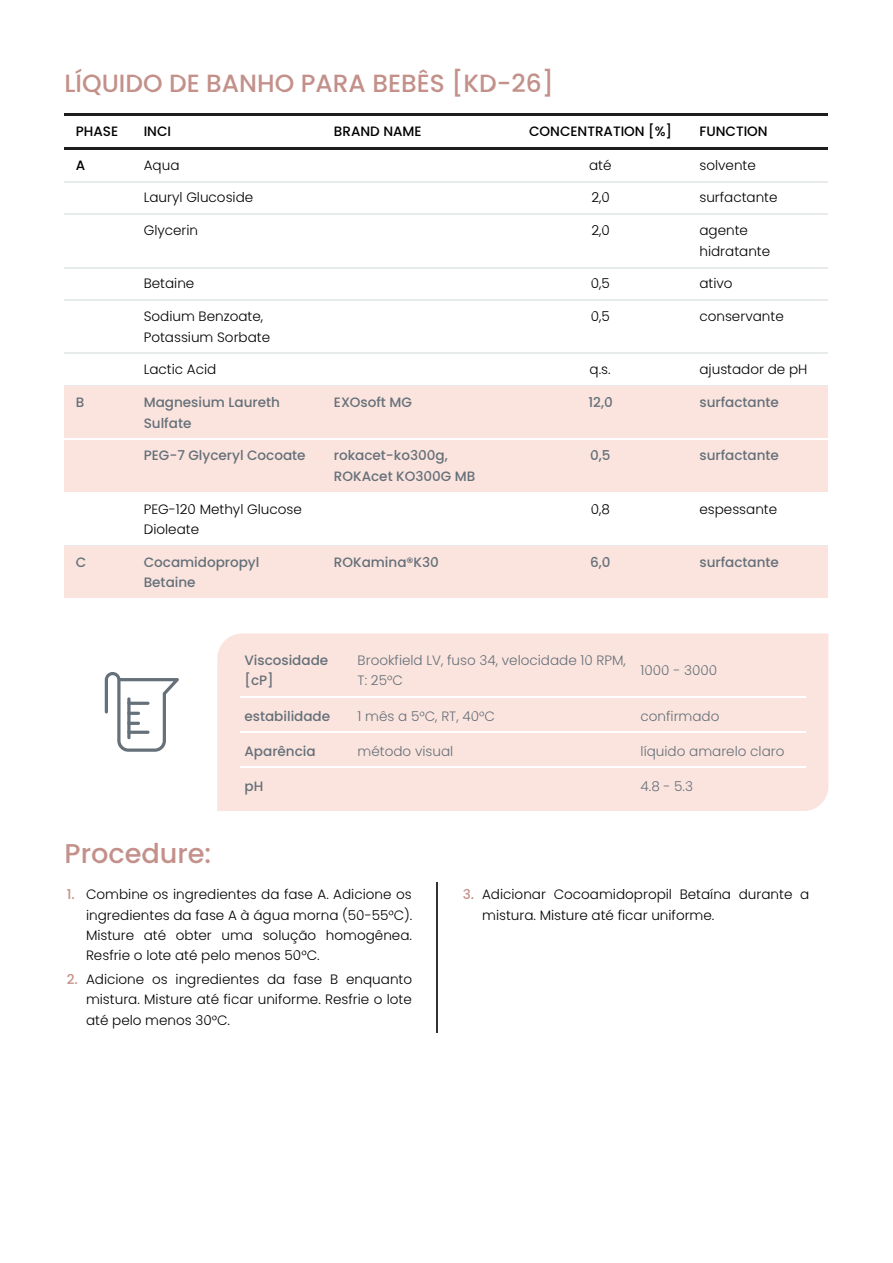
<style>
.page{position:relative;width:893px;height:1263px;background:#fff}
.page>*{position:absolute;margin:0;border:0;box-sizing:border-box;transform-origin:0 0}
.t1{font:500 27.15px "Poppins";letter-spacing:.005em;color:#c3908a}
.t2{font:24.9px "Medium Poppins";letter-spacing:.005em;color:#c3908a}
.t3{font:13.5px/20.4px "Light Poppins";letter-spacing:.005em;color:#000}
.t4{font:500 13.5px/20.4px "Poppins";letter-spacing:.005em;color:#657079}
.t5{font:13.5px/20.4px "Light Poppins";letter-spacing:.005em;color:#657079}
.t6{font:500 13.5px "Poppins";letter-spacing:.005em;color:#000}
.s1{font-family:"Poppins";font-weight:500;color:#c3908a}
</style>
<div class="page">
<hr style="left:64px;top:113px;width:764px;height:2px;background:#1d1d1b">
<hr style="left:64px;top:147px;width:764px;height:2px;background:#1d1d1b">
<hr style="left:64px;top:181px;width:764px;height:1px;background:#e7ebeb">
<hr style="left:64px;top:214px;width:764px;height:1px;background:#e7ebeb">
<hr style="left:64px;top:267px;width:764px;height:1px;background:#e7ebeb">
<hr style="left:64px;top:300px;width:764px;height:1px;background:#e7ebeb">
<hr style="left:64px;top:353px;width:764px;height:1px;background:#e7ebeb">
<hr style="left:64px;top:386px;width:764px;height:1px;background:#e7ebeb">
<div style="left:64px;top:387px;width:764px;height:53px;background:#fbe4de"></div>
<hr style="left:64px;top:439px;width:764px;height:1px;background:#fff">
<div style="left:64px;top:440px;width:764px;height:53px;background:#fbe4de"></div>
<hr style="left:64px;top:492px;width:764px;height:1px;background:#fff">
<hr style="left:64px;top:545px;width:764px;height:1px;background:#e7ebeb">
<div style="left:64px;top:546px;width:764px;height:54px;background:#fbe4de"></div>
<hr style="left:64px;top:598px;width:764px;height:2px;background:#fff">
<div style="left:217px;top:633px;width:611px;height:178px;background:#fbe4de"></div>
<hr style="left:240px;top:697px;width:113px;height:1px;background:#fff">
<hr style="left:353px;top:697px;width:283px;height:1px;background:#fff">
<hr style="left:636px;top:697px;width:169px;height:1px;background:#fff">
<hr style="left:240px;top:732px;width:113px;height:1px;background:#fff">
<hr style="left:353px;top:732px;width:283px;height:1px;background:#fff">
<hr style="left:636px;top:732px;width:169px;height:1px;background:#fff">
<hr style="left:240px;top:767px;width:113px;height:1px;background:#fff">
<hr style="left:353px;top:767px;width:283px;height:1px;background:#fff">
<hr style="left:636px;top:767px;width:169px;height:1px;background:#fff">
<hr style="left:437px;top:882px;width:1px;height:151px;background:#333">
<svg style="left:105px;top:672px;width:74px;height:80px"></svg>
<hr style="left:127px;top:702px;width:22px;height:3px;background:#657079;border-radius:2px">
<h2 class="t2" style="left:64px;top:66px;width:490px">LÍQUIDO DE BANHO PARA BEBÊS [KD-26]</h2>
<p class="t6" style="left:76px;top:122px;width:44px">PHASE</p>
<p class="t6" style="left:144px;top:122px;width:29px">INCI</p>
<p class="t6" style="left:334px;top:122px;width:89px">BRAND NAME</p>
<p class="t6" style="left:529px;top:122px;width:144px">CONCENTRATION [%]</p>
<p class="t6" style="left:699px;top:122px;width:70px">FUNCTION</p>
<p class="t6" style="left:76px;top:156px;width:11px">A</p>
<p class="t3" style="left:144px;top:155px;width:37px">Aqua</p>
<p class="t3" style="left:589px;top:155px;width:24px">até</p>
<p class="t3" style="left:699px;top:155px;width:58px">solvente</p>
<p class="t3" style="left:144px;top:188px;width:111px">Lauryl Glucoside</p>
<p class="t3" style="left:591px;top:188px;width:20px">2,0</p>
<p class="t3" style="left:699px;top:188px;width:80px">surfactante</p>
<p class="t3" style="left:144px;top:220px;width:56px">Glycerin</p>
<p class="t3" style="left:591px;top:220px;width:20px">2,0</p>
<p class="t3" style="left:699px;top:220px;width:72px">agente hidratante</p>
<p class="t3" style="left:144px;top:274px;width:52px">Betaine</p>
<p class="t3" style="left:590px;top:274px;width:20px">0,5</p>
<p class="t3" style="left:699px;top:274px;width:35px">ativo</p>
<p class="t3" style="left:144px;top:306px;width:128px">Sodium Benzoate,<br>Potassium Sorbate</p>
<p class="t3" style="left:590px;top:306px;width:20px">0,5</p>
<p class="t3" style="left:699px;top:306px;width:86px">conservante</p>
<p class="t3" style="left:144px;top:359px;width:74px">Lactic Acid</p>
<p class="t3" style="left:589px;top:359px;width:22px">q.s.</p>
<p class="t3" style="left:699px;top:359px;width:109px">ajustador de pH</p>
<p class="t4" style="left:76px;top:392px;width:10px">B</p>
<p class="t4" style="left:144px;top:392px;width:138px">Magnesium Laureth<br>Sulfate</p>
<p class="t4" style="left:334px;top:392px;width:79px">EXOsoft MG</p>
<p class="t4" style="left:588px;top:392px;width:26px">12,0</p>
<p class="t4" style="left:699px;top:392px;width:81px">surfactante</p>
<p class="t4" style="left:144px;top:445px;width:163px">PEG-7 Glyceryl Cocoate</p>
<p class="t4" style="left:334px;top:445px;width:143px">rokacet-ko300g,<br>ROKAcet KO300G MB</p>
<p class="t4" style="left:590px;top:445px;width:22px">0,5</p>
<p class="t4" style="left:699px;top:445px;width:81px">surfactante</p>
<p class="t3" style="left:144px;top:499px;width:159px">PEG-120 Methyl Glucose<br>Dioleate</p>
<p class="t3" style="left:590px;top:499px;width:21px">0,8</p>
<p class="t3" style="left:699px;top:499px;width:79px">espessante</p>
<p class="t4" style="left:76px;top:552px;width:12px">C</p>
<p class="t4" style="left:144px;top:552px;width:117px">Cocamidopropyl<br>Betaine</p>
<p class="t4" style="left:334px;top:552px;width:106px">ROKamina®K30</p>
<p class="t4" style="left:590px;top:552px;width:22px">6,0</p>
<p class="t4" style="left:699px;top:552px;width:81px">surfactante</p>
<p class="t4" style="left:244px;top:650px;width:85px">Viscosidade [cP]</p>
<p class="t5" style="left:357px;top:650px;width:270px">Brookfield LV, fuso 34, velocidade 10 RPM,<br>T: 25°C</p>
<p class="t5" style="left:640px;top:660px;width:78px">1000 - 3000</p>
<p class="t4" style="left:244px;top:706px;width:87px">estabilidade</p>
<p class="t5" style="left:357px;top:706px;width:139px">1 mês a 5°C, RT, 40°C</p>
<p class="t5" style="left:640px;top:706px;width:80px">confirmado</p>
<p class="t4" style="left:244px;top:741px;width:73px">Aparência</p>
<p class="t5" style="left:357px;top:741px;width:97px">método visual</p>
<p class="t5" style="left:640px;top:741px;width:145px">líquido amarelo claro</p>
<p class="t4" style="left:244px;top:776px;width:20px">pH</p>
<p class="t5" style="left:640px;top:776px;width:54px">4.8 - 5.3</p>
<h1 class="t1" style="left:64px;top:835px;width:148px">Procedure:</h1>
<p class="t3" style="left:86px;top:884px;width:328px;text-align:justify;text-indent:-19px"><span class="s1">1.</span> Combine os ingredientes da fase A. Adicione os ingredientes da fase A à água morna (50-55°C).<br>Misture até obter uma solução homogênea.<br>Resfrie o lote até pelo menos 50°C.</p>
<p class="t3" style="left:86px;top:969px;width:327px;text-align:justify;text-indent:-19px"><span class="s1">2.</span> Adicione os ingredientes da fase B enquanto mistura. Misture até ficar uniforme. Resfrie o lote até pelo menos 30°C.</p>
<p class="t3" style="left:482px;top:884px;width:328px;text-indent:-19px"><span class="s1">3.</span> Adicionar Cocoamidopropil Betaína durante a mistura. Misture até ficar uniforme.</p>
</div>
